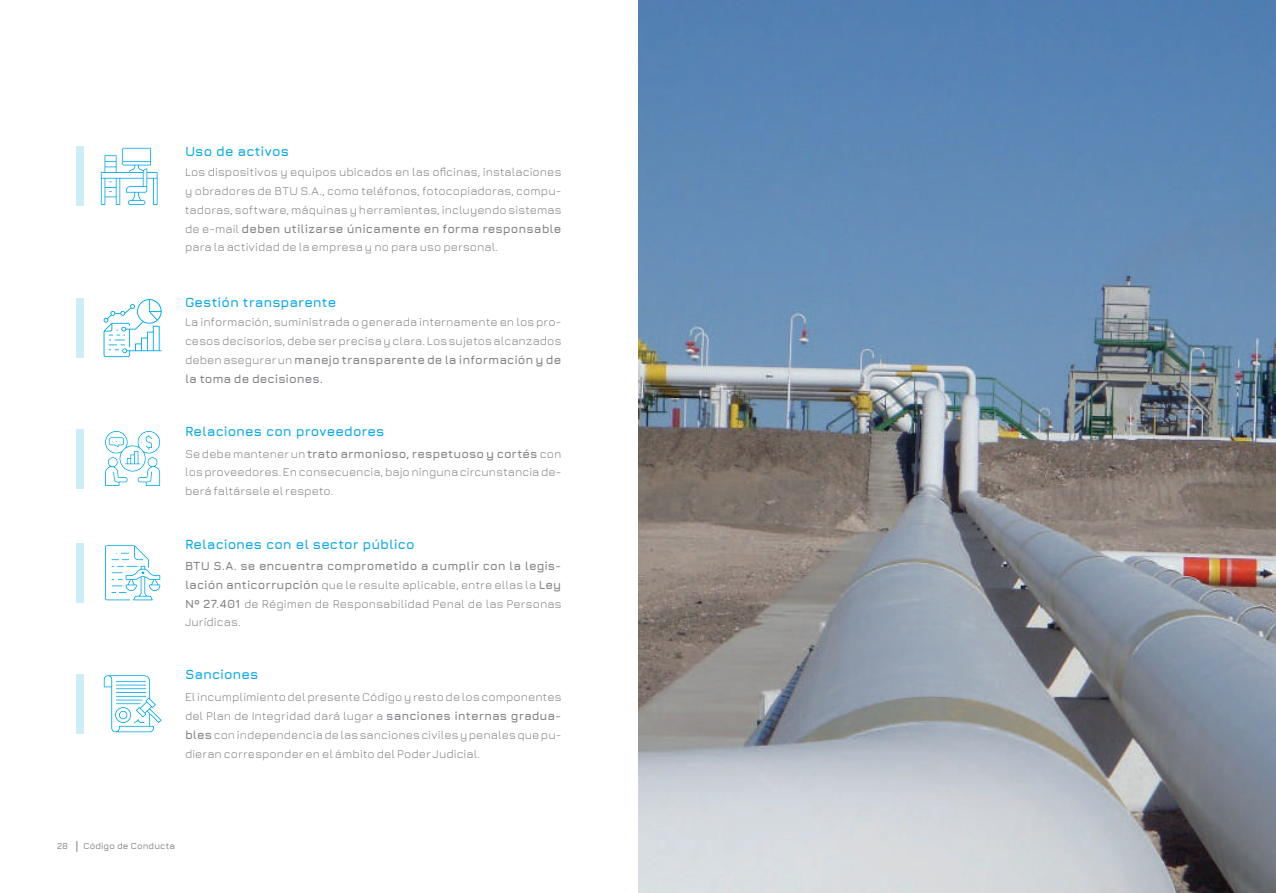
<style>
.page{position:relative;width:1276px;height:893px;background:#fff}
.page>*{position:absolute;margin:0;border:0;box-sizing:border-box;transform-origin:0 0}
.t1{font:700 13.5px "Jura";letter-spacing:.005em;color:#0ba8e1}
.t2{font:12px/18.8px "Jura";letter-spacing:.005em;color:#808285;text-align:justify}
.t3{font:600 9px "Jura";letter-spacing:.01em;color:#808285}
.s1{font-weight:700}
</style>
<div class="page">
<div style="left:76px;top:429px;width:7px;height:59px;background:#cfedf9"></div>
<div style="left:76px;top:674px;width:7px;height:59px;background:#cfedf9"></div>
<div style="left:76px;top:543px;width:7px;height:60px;background:#cfedf9"></div>
<svg style="left:104px;top:430px;width:57px;height:56px"></svg>
<svg style="left:103px;top:674px;width:59px;height:59px"></svg>
<svg style="left:104px;top:544px;width:57px;height:57px"></svg>
<svg style="left:103px;top:298px;width:60px;height:60px"></svg>
<div style="left:76px;top:298px;width:7px;height:60px;background:#cfedf9"></div>
<div style="left:76px;top:146px;width:7px;height:60px;background:#cfedf9"></div>
<svg style="left:100px;top:147px;width:58px;height:59px"></svg>
<img style="left:638px;top:0;width:638px;height:893px">
<p class="t1" style="left:185px;top:141px;width:105px">Uso de activos</p>
<p class="t2" style="left:185px;top:162px;width:378px">Los dispositivos y equipos ubicados en las oficinas, instalaciones y obradores de BTU S.A., como teléfonos, fotocopiadoras, compu&shy;tadoras, software, máquinas y herramientas, incluyendo sistemas de e-mail <span class="s1">deben utilizarse únicamente en forma responsable </span>para la actividad de la empresa y no para uso personal.</p>
<p class="t1" style="left:185px;top:293px;width:153px">Gestión transparente</p>
<p class="t2" style="left:185px;top:312px;width:378px">La información, suministrada o generada internamente en los pro&shy;cesos decisorios, debe ser precisa y clara. Los sujetos alcanzados deben asegurar un <span class="s1">manejo transparente de la información y de la toma de decisiones.</span></p>
<p class="t1" style="left:185px;top:421px;width:201px">Relaciones con proveedores</p>
<p class="t2" style="left:185px;top:443px;width:378px">Se debe mantener un <span class="s1">trato armonioso, respetuoso y cortés</span> con los proveedores. En consecuencia, bajo ninguna circunstancia de&shy;berá faltársele el respeto.</p>
<p class="t1" style="left:185px;top:535px;width:231px">Relaciones con el sector público</p>
<p class="t2" style="left:185px;top:555px;width:378px"><span class="s1">BTU S.A. se encuentra comprometido a cumplir con la legis&shy;lación anticorrupción</span> que le resulte aplicable, entre ellas la <span class="s1">Ley Nº 27.401</span> de Régimen de Responsabilidad Penal de las Personas Jurídicas.</p>
<p class="t1" style="left:185px;top:665px;width:75px">Sanciones</p>
<p class="t2" style="left:185px;top:687px;width:378px">El incumplimiento del presente Código y resto de los componentes del Plan de Integridad dará lugar a <span class="s1">sanciones internas gradua&shy;bles</span> con independencia de las sanciones civiles y penales que pu&shy;dieran corresponder en el ámbito del Poder Judicial.</p>
<p class="t3" style="left:83px;top:839px;width:93px">Código de Conducta</p>
<p class="t3" style="left:57px;top:839px;width:13px">28</p>
<p class="t3" style="left:85px;top:839px;width:84px">Plan de Integridad</p>
</div>
